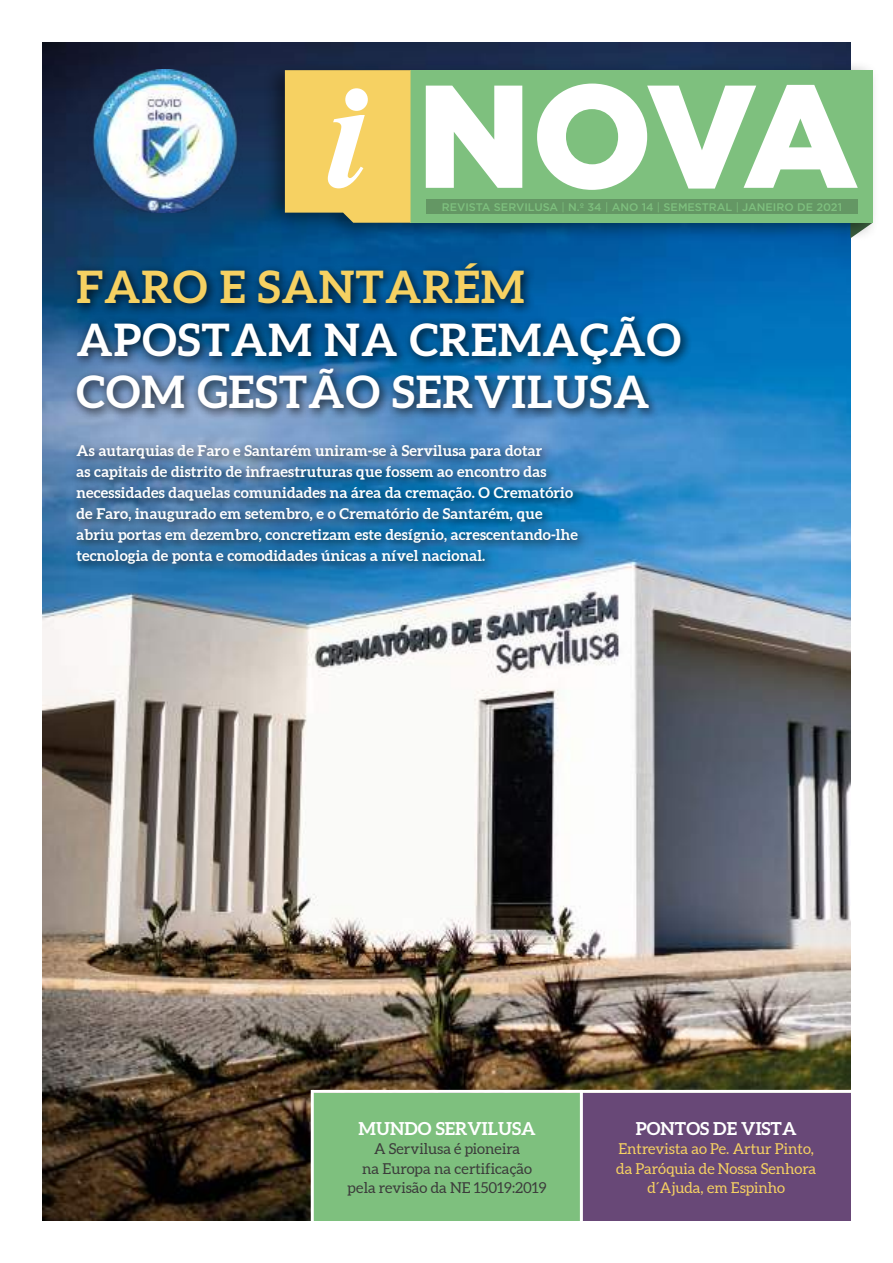
<style>
.page{position:relative;width:893px;height:1263px;background:#fff}
.page>*{position:absolute;margin:0;border:0;box-sizing:border-box;transform-origin:0 0}
.t1{font:700 45px/52.5px "Aleo";letter-spacing:.02em;color:#fff}
.t2{font:700 45px "Aleo";letter-spacing:.02em;color:#f6d162}
.t3{font:700 18px "Aleo";color:#fff}
.t4{font:700 15px/21px "Aleo";letter-spacing:.01em;color:#fff}
.t5{font:15px/19.5px "Aleo";color:#f6d162;text-align:center}
.t6{font:15px/19.5px "Aleo";color:#3c3c3b;text-align:center}
.t7{font:500 10.95px "Gotham";color:#7ec07e}
.s1{font-weight:400}
</style>
<div class="page">
<img style="left:43px;top:43px;width:807px;height:1177px">
<div style="left:263px;top:60px;width:616px;height:181px;background:#000;opacity:.42"></div>
<div style="left:410px;top:70px;width:463px;height:153px;background:#7ec07e"></div>
<svg style="left:426px;top:84px;width:432px;height:106px;fill:#fff"></svg>
<svg style="left:285px;top:70px;width:125px;height:153px;background:#eed071"></svg>
<div style="left:426px;top:199px;width:432px;height:15px;background:#649764"></div>
<div style="left:71px;top:257px;width:622px;height:164px;background:#000;opacity:.81"></div>
<div style="left:582px;top:1093px;width:268px;height:127px;background:#684877"></div>
<div style="left:312px;top:1093px;width:270px;height:127px;background:#7ec07e"></div>
<div style="left:71px;top:438px;width:519px;height:138px;background:#000;opacity:.81"></div>
<img style="left:86px;top:69px;width:157px;height:143px">
<hr style="left:312px;top:1090px;width:543px;height:3px;background:#fff">
<hr style="left:580px;top:1090px;width:3px;height:137px;background:#fff">
<hr style="left:311px;top:1090px;width:3px;height:137px;background:#fff">
<p class="t7" style="left:442px;top:200px;width:402px">REVISTA SERVILUSA <span class="s1">|</span> N.º 34 <span class="s1">|</span> ANO 14 <span class="s1">|</span> SEMESTRAL <span class="s1">|</span> JANEIRO DE 2021</p>
<h1 class="t2" style="left:77px;top:259px;width:450px">FARO E SANTARÉM</h1>
<h1 class="t1" style="left:77px;top:315px;width:606px">APOSTAM NA CREMAÇÃO<br>COM GESTÃO SERVILUSA</h1>
<p class="t4" style="left:77px;top:441px;width:503px">As autarquias de Faro e Santarém uniram-se à Servilusa para dotar<br>as capitais de distrito de infraestruturas que fossem ao encontro das necessidades daquelas comunidades na área da cremação. O Crematório de Faro, inaugurado em setembro, e o Crematório de Santarém, que abriu portas em dezembro, concretizam este desígnio, acrescentando-lhe tecnologia de ponta e comodidades únicas a nível nacional.</p>
<p class="t3" style="left:358px;top:1117px;width:179px">MUNDO SERVILUSA</p>
<p class="t6" style="left:348px;top:1140px;width:201px">A Servilusa é pioneira<br>na Europa na certificação pela revisão da NE 15019:2019</p>
<p class="t3" style="left:636px;top:1117px;width:162px">PONTOS DE VISTA</p>
<p class="t5" style="left:616px;top:1140px;width:202px">Entrevista ao Pe. Artur Pinto, da Paróquia de Nossa Senhora d´Ajuda, em Espinho</p>
</div>
